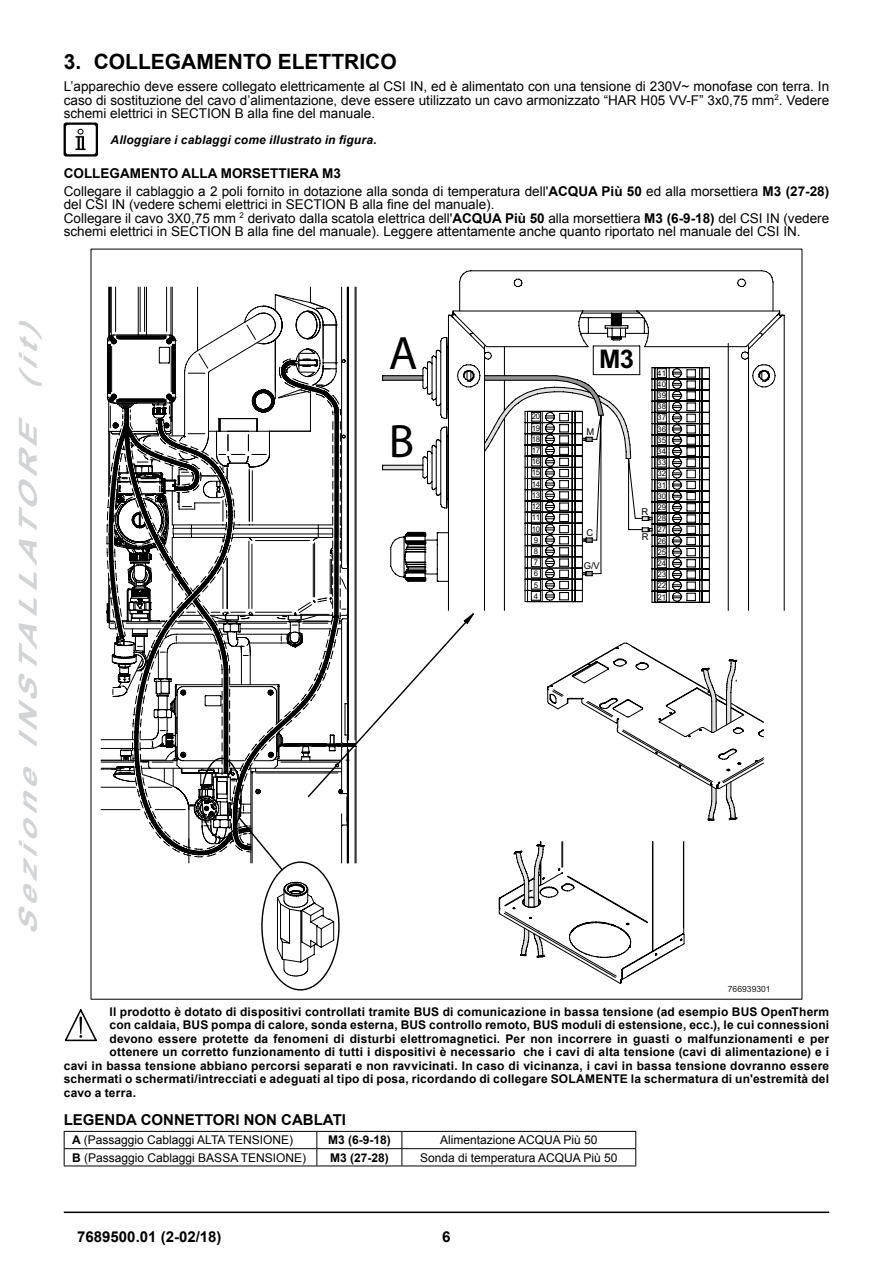
<style>
.page{position:relative;width:893px;height:1263px;background:#fff}
.page>*{position:absolute;margin:0;border:0;box-sizing:border-box;transform-origin:0 0}
.t1{font:47.1px/87.3px "Myriad Pro";color:#000}
.t2{font:700 25.65px "Arial";color:#000}
.t3{font:italic 700 24.75px "Arial";color:#d1d3d4;scale:1.33 1}
.t4{font:700 21px "Arial";color:#000}
.t5{font:700 15px "Arial";color:#000}
.t6{font:13.5px/13.5px "Arial";color:#000}
.t7{font:700 12px "Arial";letter-spacing:.015em;color:#000}
.t8{font:12px "Arial";color:#000}
.t9{font:italic 700 12px "Arial";letter-spacing:.015em;color:#000}
.t10{font:9.45px "Arial";color:#000}
.t11{font:8.55px "Arial";color:#1d1d1b}
.t12{font:7.8px/11.2px "Arial";letter-spacing:-.02em;color:#000}
.s1{font-weight:700}
</style>
<div class="page">
<hr style="left:64px;top:1211px;width:765px;height:2px;background:#000">
<svg style="left:459px;top:270px;width:315px;height:40px"></svg>
<svg style="left:764px;top:310px;width:21px;height:301px"></svg>
<svg style="left:100px;top:286px;width:664px;height:698px"></svg>
<hr style="left:64px;top:1131px;width:253px;height:1px;background:#000">
<hr style="left:317px;top:1131px;width:85px;height:1px;background:#000">
<hr style="left:402px;top:1131px;width:234px;height:1px;background:#000">
<hr style="left:64px;top:1148px;width:253px;height:1px;background:#000">
<hr style="left:317px;top:1148px;width:85px;height:1px;background:#000">
<hr style="left:402px;top:1148px;width:234px;height:1px;background:#000">
<hr style="left:64px;top:1165px;width:253px;height:1px;background:#000">
<hr style="left:317px;top:1165px;width:85px;height:1px;background:#000">
<hr style="left:402px;top:1165px;width:234px;height:1px;background:#000">
<svg style="left:64px;top:1132px;width:1px;height:33px"></svg>
<svg style="left:316px;top:1132px;width:1px;height:33px"></svg>
<svg style="left:402px;top:1132px;width:1px;height:33px"></svg>
<svg style="left:635px;top:1132px;width:1px;height:33px"></svg>
<img style="left:64px;top:122px;width:34px;height:34px">
<svg style="left:64px;top:1009px;width:33px;height:33px"></svg>
<h3 class="t4" style="left:64px;top:48px;width:334px">3. COLLEGAMENTO ELETTRICO</h3>
<p class="t6" style="left:64px;top:80px;width:767px;text-align:justify">L’apparechio deve essere collegato elettricamente al CSI IN, ed è alimentato con una tensione di 230V~ monofase con terra. In caso di sostituzione del cavo d’alimentazione, deve essere utilizzato un cavo armonizzato “HAR H05 VV-F” 3x0,75 mm<sup>2</sup>. Vedere schemi elettrici in SECTION B alla fine del manuale.</p>
<p class="t9" style="left:111px;top:131px;width:268px">Alloggiare i cablaggi come illustrato in figura.</p>
<p class="t6" style="left:64px;top:165px;width:767px;line-height:17.7px"><span class="s1">COLLEGAMENTO ALLA MORSETTIERA M3<br></span>Collegare il cablaggio a 2 poli fornito in dotazione alla sonda di temperatura dell'<span class="s1">ACQUA Più 50</span> ed alla morsettiera <span class="s1">M3 (27-28)</span></p>
<p class="t6" style="left:64px;top:198px;width:767px">del CSI IN (vedere schemi elettrici in SECTION B alla fine del manuale).<br>Collegare il cavo 3X0,75 mm <sup>2</sup> derivato dalla scatola elettrica dell'<span class="s1">ACQUA Più 50</span> alla morsettiera <span class="s1">M3 (6-9-18)</span> del CSI IN (vedere schemi elettrici in SECTION B alla fine del manuale). Leggere attentamente anche quanto riportato nel manuale del CSI IN.</p>
<h3 class="t3" style="left:12px;top:936px;width:477px;rotate:-90deg">SezioneINSTALLATORE (it)</h3>
<h1 class="t1" style="left:389px;top:309px;width:30px">A<br>B</h1>
<h2 class="t2" style="left:599px;top:342px;width:36px">M3</h2>
<p class="t12" style="left:657px;top:367px;width:10px">41</p>
<p class="t12" style="left:657px;top:379px;width:10px">40</p>
<p class="t12" style="left:657px;top:390px;width:10px">39</p>
<p class="t12" style="left:532px;top:411px;width:10px">20</p>
<p class="t12" style="left:657px;top:401px;width:10px">38<br>37</p>
<p class="t12" style="left:532px;top:422px;width:10px">19</p>
<p class="t12" style="left:532px;top:433px;width:10px">18</p>
<p class="t10" style="left:587px;top:426px;width:9px">M</p>
<p class="t12" style="left:657px;top:423px;width:10px">36</p>
<p class="t12" style="left:657px;top:435px;width:10px">35</p>
<p class="t12" style="left:532px;top:445px;width:10px">17</p>
<p class="t12" style="left:657px;top:446px;width:10px">34</p>
<p class="t12" style="left:532px;top:456px;width:10px">16</p>
<p class="t12" style="left:657px;top:457px;width:10px">33</p>
<p class="t12" style="left:532px;top:467px;width:10px">15</p>
<p class="t12" style="left:532px;top:478px;width:10px">14</p>
<p class="t12" style="left:532px;top:489px;width:10px">13</p>
<p class="t12" style="left:532px;top:501px;width:10px">12</p>
<p class="t12" style="left:532px;top:512px;width:10px">11</p>
<p class="t12" style="left:532px;top:523px;width:10px">10</p>
<p class="t12" style="left:534px;top:535px;width:6px">9</p>
<p class="t12" style="left:534px;top:546px;width:6px">8</p>
<p class="t12" style="left:534px;top:557px;width:6px">7</p>
<p class="t12" style="left:534px;top:568px;width:6px">6</p>
<p class="t10" style="left:587px;top:526px;width:8px">C</p>
<p class="t10" style="left:584px;top:560px;width:18px">G/V</p>
<p class="t10" style="left:641px;top:506px;width:8px">R</p>
<p class="t10" style="left:642px;top:531px;width:8px">R</p>
<p class="t12" style="left:658px;top:468px;width:10px">32</p>
<p class="t12" style="left:658px;top:502px;width:10px">29</p>
<p class="t12" style="left:658px;top:479px;width:10px">31</p>
<p class="t12" style="left:658px;top:490px;width:10px">30</p>
<p class="t12" style="left:658px;top:513px;width:10px">28<br>27</p>
<p class="t12" style="left:658px;top:535px;width:10px">26</p>
<p class="t12" style="left:658px;top:546px;width:10px">25</p>
<p class="t12" style="left:658px;top:558px;width:10px">24</p>
<p class="t12" style="left:658px;top:569px;width:10px">23</p>
<p class="t12" style="left:534px;top:579px;width:6px">5</p>
<p class="t12" style="left:658px;top:580px;width:10px">22</p>
<p class="t12" style="left:534px;top:590px;width:6px">4</p>
<p class="t12" style="left:658px;top:591px;width:10px">21</p>
<p class="t11" style="left:728px;top:983px;width:44px">766939301</p>
<p class="t7" style="left:110px;top:1003px;width:721px">Il prodotto è dotato di dispositivi controllati tramite BUS di comunicazione in bassa tensione (ad esempio BUS OpenTherm</p>
<p class="t7" style="left:110px;top:1017px;width:721px">con caldaia, BUS pompa di calore, sonda esterna, BUS controllo remoto, BUS moduli di estensione, ecc.), le cui connessioni</p>
<p class="t7" style="left:110px;top:1030px;width:721px">devono essere protette da fenomeni di disturbi elettromagnetici. Per non incorrere in guasti o malfunzionamenti e per</p>
<p class="t7" style="left:110px;top:1044px;width:721px">ottenere un corretto funzionamento di tutti i dispositivi è necessario che i cavi di alta tensione (cavi di alimentazione) e i</p>
<p class="t7" style="left:64px;top:1057px;width:767px">cavi in bassa tensione abbiano percorsi separati e non ravvicinati. In caso di vicinanza, i cavi in bassa tensione dovranno essere</p>
<p class="t7" style="left:64px;top:1071px;width:767px">schermati o schermati/intrecciati e adeguati al tipo di posa, ricordando di collegare SOLAMENTE la schermatura di un'estremità del</p>
<p class="t7" style="left:64px;top:1084px;width:74px">cavo a terra.</p>
<p class="t5" style="left:64px;top:1110px;width:284px">LEGENDA CONNETTORI NON CABLATI</p>
<p class="t8" style="left:72px;top:1132px;width:222px"><span class="s1">A</span> (Passaggio Cablaggi ALTA TENSIONE)</p>
<p class="t7" style="left:328px;top:1132px;width:64px">M3 (6-9-18)</p>
<p class="t8" style="left:440px;top:1132px;width:159px">Alimentazione ACQUA Più 50</p>
<p class="t8" style="left:72px;top:1149px;width:235px"><span class="s1">B</span> (Passaggio Cablaggi BASSA TENSIONE)</p>
<p class="t7" style="left:330px;top:1149px;width:60px">M3 (27-28)</p>
<p class="t8" style="left:420px;top:1149px;width:199px">Sonda di temperatura ACQUA Più 50</p>
<p class="t5" style="left:77px;top:1227px;width:146px">7689500.01 (2-02/18)</p>
<p class="t5" style="left:442px;top:1227px;width:10px">6</p>
</div>
